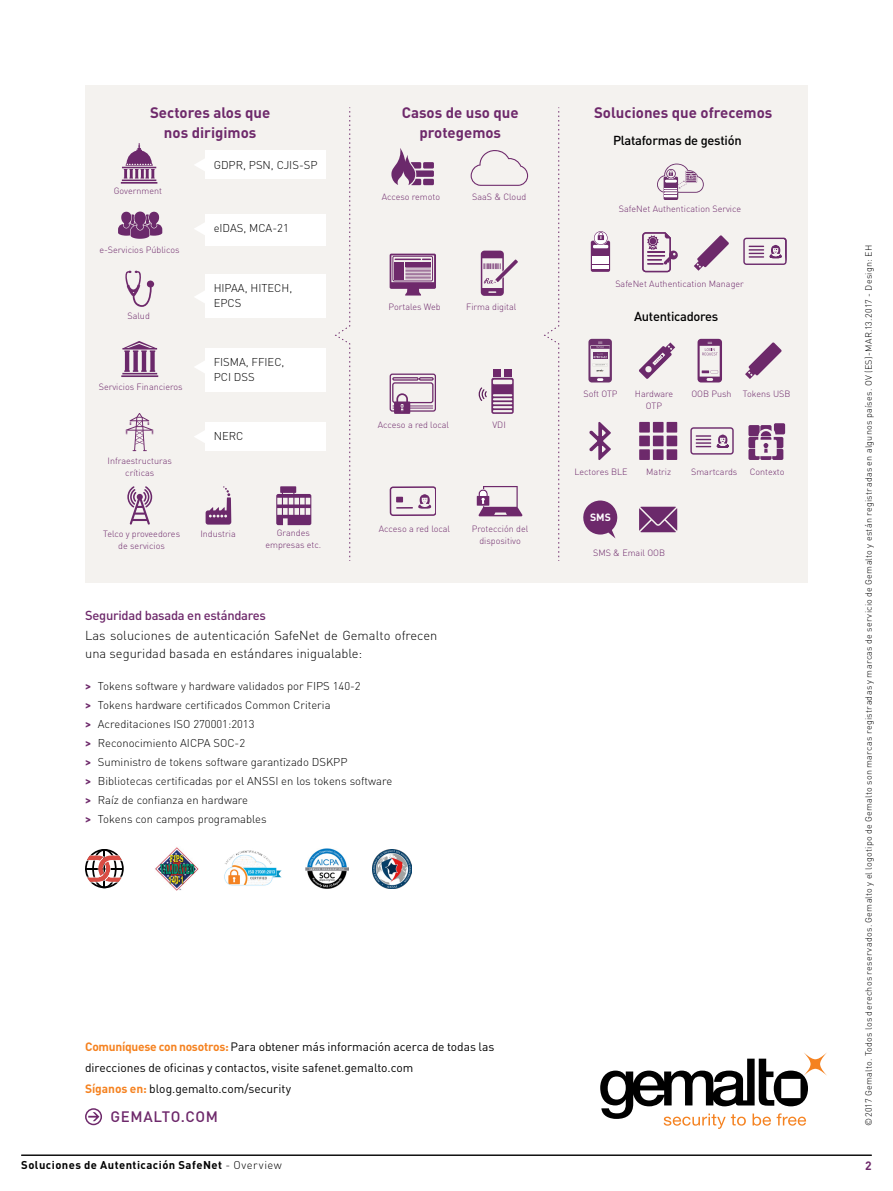
<style>
.page{position:relative;width:893px;height:1191px;background:#fff}
.page>*{position:absolute;margin:0;border:0;box-sizing:border-box;transform-origin:0 0}
.t1{font:700 15px/19.5px "DIN Pro";color:#6e296b;text-align:center}
.t2{font:500 15px "DIN Pro";letter-spacing:.04em;color:#6e296b}
.t3{font:300 12.9px/18px "DIN Pro";color:#000}
.t4{font:500 12.9px "DIN Pro";letter-spacing:-.02em;color:#000}
.t5{font:500 12.9px "DIN Pro";letter-spacing:-.02em;color:#6e296b}
.t6{font:12px/21px "DIN Pro";letter-spacing:-.005em;color:#000}
.t7{font:700 12px "DIN Pro";color:#6e296b}
.t8{font:300 11.25px/19px "DIN Pro";color:#000}
.t9{font:700 11.25px "DIN Pro";letter-spacing:.04em;color:#000}
.t10{font:700 10.5px "DIN Pro";color:#fff}
.t11{font:300 9px/12px "DIN Pro";color:#6e296b;text-align:center}
.t12{font:300 9px "DIN Pro";letter-spacing:.03em;color:#000}
.s1{font-weight:700;color:#6e296b}
.s2{font-weight:700;color:#f58220}
.s3{font-weight:300}
</style>
<div class="page">
<hr style="left:21px;top:1155px;width:851px;height:1px;background:#000">
<svg style="left:600px;top:1052px;width:227px;height:77px"></svg>
<svg style="left:85px;top:1108px;width:17px;height:17px"></svg>
<div style="left:85px;top:85px;width:723px;height:497px;background:#f4f2ef"></div>
<svg style="left:121px;top:143px;width:36px;height:41px"></svg>
<svg style="left:118px;top:211px;width:44px;height:28px"></svg>
<svg style="left:121px;top:341px;width:37px;height:36px"></svg>
<svg style="left:127px;top:486px;width:25px;height:38px"></svg>
<svg style="left:206px;top:486px;width:25px;height:38px"></svg>
<svg style="left:391px;top:148px;width:43px;height:37px"></svg>
<svg style="left:389px;top:373px;width:47px;height:41px"></svg>
<svg style="left:481px;top:251px;width:37px;height:44px"></svg>
<svg style="left:390px;top:486px;width:46px;height:30px"></svg>
<svg style="left:591px;top:241px;width:19px;height:31px"></svg>
<hr style="left:593px;top:245px;width:15px;height:3px;background:#fff">
<svg style="left:592px;top:256px;width:17px;height:12px"></svg>
<svg style="left:593px;top:231px;width:15px;height:14px"></svg>
<svg style="left:642px;top:232px;width:36px;height:40px"></svg>
<svg style="left:743px;top:238px;width:44px;height:27px"></svg>
<svg style="left:745px;top:342px;width:37px;height:37px"></svg>
<svg style="left:690px;top:427px;width:44px;height:27px"></svg>
<svg style="left:639px;top:342px;width:36px;height:37px"></svg>
<svg style="left:697px;top:339px;width:25px;height:43px"></svg>
<div style="left:639px;top:422px;width:11px;height:10px;background:#6d296b"></div>
<div style="left:653px;top:422px;width:10px;height:10px;background:#6d296b"></div>
<div style="left:667px;top:422px;width:10px;height:10px;background:#6d296b"></div>
<div style="left:639px;top:435px;width:11px;height:11px;background:#6d296b"></div>
<div style="left:639px;top:449px;width:11px;height:11px;background:#6d296b"></div>
<div style="left:653px;top:435px;width:10px;height:11px;background:#6d296b"></div>
<div style="left:667px;top:435px;width:10px;height:11px;background:#6d296b"></div>
<div style="left:653px;top:449px;width:10px;height:11px;background:#6d296b"></div>
<div style="left:667px;top:449px;width:10px;height:11px;background:#6d296b"></div>
<svg style="left:748px;top:423px;width:37px;height:37px"></svg>
<svg style="left:588px;top:339px;width:24px;height:43px"></svg>
<svg style="left:589px;top:422px;width:22px;height:38px"></svg>
<svg style="left:583px;top:500px;width:35px;height:38px"></svg>
<svg style="left:639px;top:507px;width:38px;height:25px"></svg>
<div style="left:205px;top:151px;width:121px;height:28px;background:#fff"></div>
<svg style="left:195px;top:159px;width:10px;height:12px"></svg>
<div style="left:205px;top:214px;width:121px;height:32px;background:#fff"></div>
<svg style="left:194px;top:223px;width:11px;height:12px"></svg>
<div style="left:205px;top:274px;width:121px;height:44px;background:#fff"></div>
<svg style="left:195px;top:291px;width:10px;height:12px"></svg>
<div style="left:205px;top:348px;width:121px;height:43px;background:#fff"></div>
<svg style="left:195px;top:361px;width:10px;height:12px"></svg>
<div style="left:205px;top:422px;width:121px;height:29px;background:#fff"></div>
<svg style="left:194px;top:431px;width:11px;height:12px"></svg>
<svg style="left:335px;top:107px;width:15px;height:454px"></svg>
<svg style="left:544px;top:107px;width:15px;height:454px"></svg>
<svg style="left:694px;top:235px;width:35px;height:36px"></svg>
<svg style="left:657px;top:164px;width:47px;height:36px"></svg>
<svg style="left:471px;top:150px;width:57px;height:36px"></svg>
<div style="left:493px;top:369px;width:7px;height:7px;background:#6e296b"></div>
<div style="left:505px;top:369px;width:7px;height:7px;background:#6e296b"></div>
<svg style="left:479px;top:378px;width:35px;height:36px"></svg>
<svg style="left:125px;top:271px;width:29px;height:36px"></svg>
<svg style="left:390px;top:254px;width:46px;height:41px"></svg>
<svg style="left:276px;top:486px;width:35px;height:39px"></svg>
<svg style="left:476px;top:486px;width:47px;height:30px"></svg>
<svg style="left:126px;top:413px;width:27px;height:38px"></svg>
<img style="left:155px;top:847px;width:44px;height:43px">
<img style="left:224px;top:850px;width:57px;height:36px">
<img style="left:306px;top:849px;width:42px;height:39px">
<svg style="left:85px;top:849px;width:39px;height:39px"></svg>
<img style="left:372px;top:849px;width:39px;height:39px">
<h1 class="t1" style="left:150px;top:102px;width:122px">Sectores alos que nos dirigimos</h1>
<h1 class="t1" style="left:594px;top:102px;width:180px">Soluciones que ofrecemos</h1>
<h1 class="t1" style="left:402px;top:102px;width:119px">Casos de uso que protegemos</h1>
<h2 class="t4" style="left:613px;top:131px;width:130px">Plataformas de gestión</h2>
<p class="t11" style="left:114px;top:184px;width:50px">Government</p>
<p class="t11" style="left:99px;top:244px;width:82px">e-Servicios Públicos</p>
<p class="t11" style="left:127px;top:309px;width:24px">Salud</p>
<p class="t11" style="left:99px;top:380px;width:85px">Servicios Financieros</p>
<p class="t11" style="left:108px;top:454px;width:66px">Infraestructuras críticas</p>
<p class="t8" style="left:214px;top:155px;width:105px">GDPR, PSN, CJIS-SP</p>
<p class="t8" style="left:214px;top:218px;width:77px">eIDAS, MCA-21</p>
<p class="t8" style="left:214px;top:280px;width:80px;line-height:15px">HIPAA, HITECH,<br>EPCS</p>
<p class="t8" style="left:214px;top:354px;width:72px;line-height:15px">FISMA, FFIEC,<br>PCI DSS</p>
<p class="t8" style="left:214px;top:426px;width:31px">NERC</p>
<p class="t11" style="left:103px;top:527px;width:79px">Telco y proveedores de servicios</p>
<p class="t11" style="left:200px;top:527px;width:37px">Industria</p>
<p class="t11" style="left:265px;top:526px;width:57px">Grandes empresas etc.</p>
<p class="t11" style="left:382px;top:190px;width:60px">Acceso remoto</p>
<p class="t11" style="left:472px;top:190px;width:56px">SaaS &amp; Cloud</p>
<p class="t11" style="left:389px;top:300px;width:54px">Portales Web</p>
<p class="t11" style="left:466px;top:300px;width:52px">Firma digital</p>
<p class="t11" style="left:378px;top:418px;width:73px">Acceso a red local</p>
<p class="t11" style="left:492px;top:418px;width:15px">VDI</p>
<p class="t11" style="left:379px;top:523px;width:73px">Acceso a red local</p>
<p class="t11" style="left:472px;top:523px;width:58px">Protección del dispositivo</p>
<h2 class="t5" style="left:85px;top:607px;width:182px">Seguridad basada en estándares</h2>
<h2 class="t3" style="left:85px;top:626px;width:354px">Las soluciones de autenticación SafeNet de Gemalto ofrecen una seguridad basada en estándares inigualable:</h2>
<p class="t8" style="left:85px;top:676px;width:309px"><span class="s1">&gt;</span> Tokens software y hardware validados por FIPS 140-2<br><span class="s1">&gt;</span> Tokens hardware certificados Common Criteria<br><span class="s1">&gt;</span> Acreditaciones ISO 270001:2013<br><span class="s1">&gt;</span> Reconocimiento AICPA SOC-2<br><span class="s1">&gt;</span> Suministro de tokens software garantizado DSKPP<br><span class="s1">&gt;</span> Bibliotecas certificadas por el ANSSI en los tokens software <span class="s1">&gt;</span> Raíz de confianza en hardware<br><span class="s1">&gt;</span> Tokens con campos programables</p>
<p class="t11" style="left:619px;top:202px;width:124px">SafeNet Authentication Service</p>
<p class="t11" style="left:615px;top:277px;width:130px">SafeNet Authentication Manager</p>
<h2 class="t4" style="left:634px;top:308px;width:86px">Autenticadores</h2>
<p class="t11" style="left:583px;top:388px;width:36px">Soft OTP</p>
<p class="t11" style="left:635px;top:388px;width:40px">Hardware<br>OTP</p>
<p class="t11" style="left:691px;top:388px;width:42px">OOB Push</p>
<p class="t11" style="left:743px;top:388px;width:49px">Tokens USB</p>
<p class="t11" style="left:646px;top:465px;width:26px">Matriz</p>
<p class="t11" style="left:574px;top:465px;width:55px">Lectores BLE</p>
<p class="t10" style="left:590px;top:510px;width:22px">SMS</p>
<p class="t11" style="left:593px;top:547px;width:74px">SMS &amp; Email OOB</p>
<p class="t11" style="left:691px;top:465px;width:48px">Smartcards</p>
<p class="t11" style="left:750px;top:465px;width:36px">Contexto</p>
<h3 class="t6" style="left:85px;top:1035px;width:411px"><span class="s2">Comuníquese con nosotros:</span> Para obtener más información acerca de todas las direcciones de oficinas y contactos, visite safenet.gemalto.com<br><span class="s2">Síganos en:</span> blog.gemalto.com/security</h3>
<h1 class="t2" style="left:111px;top:1106px;width:109px">GEMALTO.COM</h1>
<p class="t12" style="left:862px;top:1125px;width:882px;rotate:-90deg">©2017 Gemalto. Todos los derechos reservados. Gemalto y el logotipo de Gemalto son marcas registradas y marcas de servicio de Gemalto y están registradas en algunos países. OV (ES)-MAR.13.2017 - Design: EH</p>
<p class="t9" style="left:21px;top:1157px;width:262px">Soluciones de Autenticación SafeNet <span class="s3">- Overview</span></p>
<h3 class="t7" style="left:865px;top:1157px;width:8px">2</h3>
</div>
